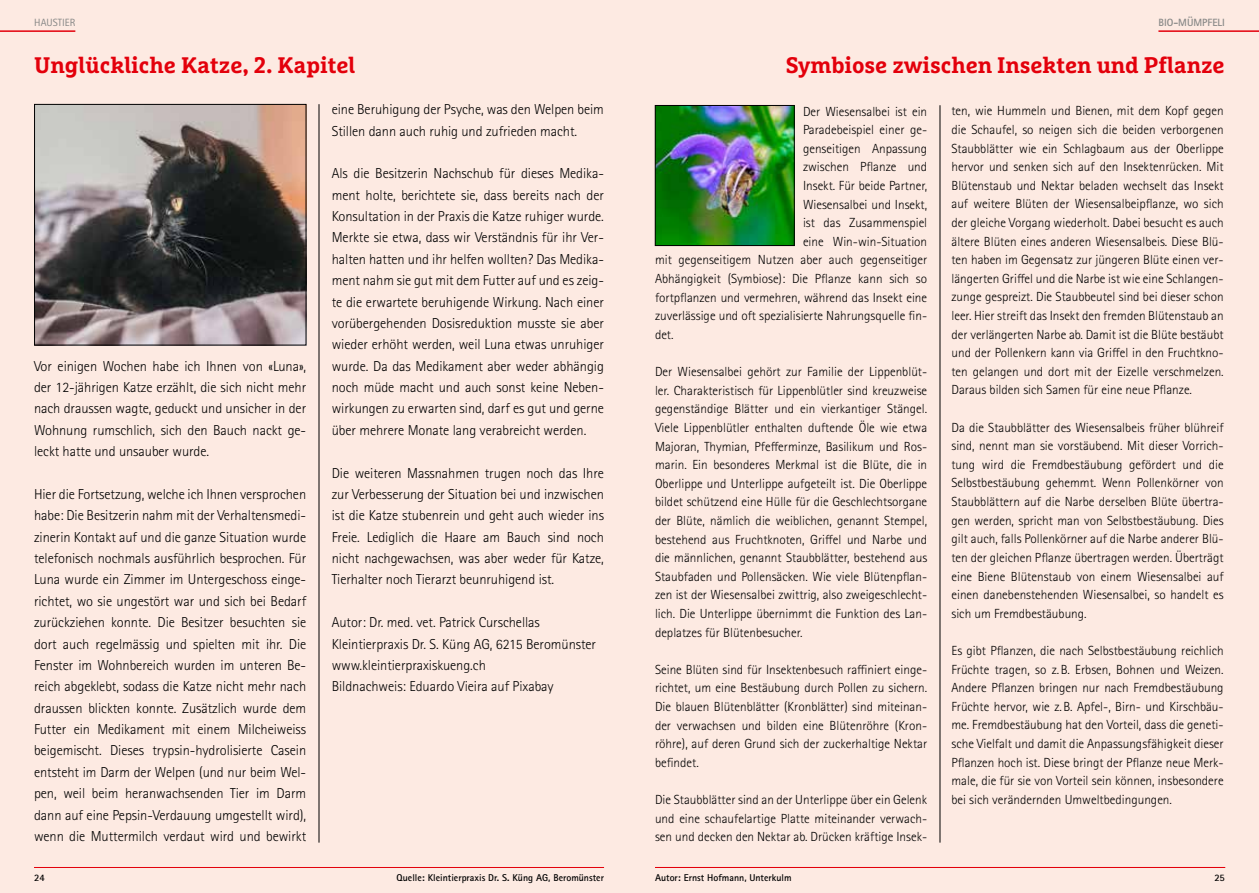
<style>
.page{position:relative;width:1259px;height:893px;background:#fff}
.page>*{position:absolute;margin:0;border:0;box-sizing:border-box;transform-origin:0 0}
.t1{font:700 22.5px "Marselis Slab Pro";letter-spacing:-.005em;color:#e3000b}
.t2{font:300 14.4px/21.3px "Rotis Sans Serif Std";letter-spacing:-.005em;color:#000;text-align:justify}
.t3{font:300 13.2px/18.6px "Rotis Sans Serif Std";color:#000;text-align:justify}
.t4{font:700 10.5px "Rotis Sans Serif Std";color:#868786}
.t5{font:10.5px "Rotis Sans Serif Std";color:#868786}
.t6{font:700 9.9px "Rotis Sans Serif Std";color:#000}
</style>
<div class="page">
<div style="left:0;top:0;width:629px;height:893px;background:#fdeae2"></div>
<div style="left:629px;top:0;width:630px;height:893px;background:#fdeae2"></div>
<hr style="left:655px;top:867px;width:570px;height:1px;background:#e3000b">
<hr style="left:939px;top:105px;width:1px;height:738px;background:#000">
<hr style="left:1158px;top:30px;width:101px;height:2px;background:#e3000b">
<img style="left:657px;top:107px;width:135px;height:137px">
<div style="left:655px;top:105px;width:139px;height:141px;border:1px solid #000"></div>
<hr style="left:319px;top:104px;width:1px;height:739px;background:#000">
<hr style="left:0;top:30px;width:75px;height:2px;background:#e3000b">
<hr style="left:34px;top:867px;width:570px;height:1px;background:#e3000b">
<img style="left:36px;top:106px;width:268px;height:237px">
<div style="left:34px;top:104px;width:272px;height:241px;border:1px solid #000"></div>
<p class="t5" style="left:34px;top:16px;width:43px">HAUSTIER</p>
<p class="t4" style="left:1158px;top:15px;width:68px">BIO-MÜMPFELI</p>
<h1 class="t1" style="left:34px;top:51px;width:323px">Unglückliche Katze, 2. Kapitel</h1>
<h1 class="t1" style="left:785px;top:51px;width:440px">Symbiose zwischen Insekten und Pflanze</h1>
<p class="t2" style="left:34px;top:355px;width:274px">Vor einigen Wochen habe ich Ihnen von «Luna», der 12-jährigen Katze erzählt, die sich nicht mehr nach draussen wagte, geduckt und unsicher in der Wohnung rumschlich, sich den Bauch nackt ge&shy;leckt hatte und unsauber wurde.</p>
<p class="t2" style="left:34px;top:484px;width:274px">Hier die Fortsetzung, welche ich Ihnen versprochen habe: Die Besitzerin nahm mit der Verhaltensmedi&shy;zinerin Kontakt auf und die ganze Situation wurde telefonisch nochmals ausführlich besprochen. Für Luna wurde ein Zimmer im Untergeschoss einge&shy;richtet, wo sie ungestört war und sich bei Bedarf zurückziehen konnte. Die Besitzer besuchten sie dort auch regelmässig und spielten mit ihr. Die Fenster im Wohnbereich wurden im unteren Be&shy;reich abgeklebt, sodass die Katze nicht mehr nach draussen blickten konnte. Zusätzlich wurde dem Futter ein Medikament mit einem Milcheiweiss beigemischt. Dieses trypsin-hydrolisierte Casein entsteht im Darm der Welpen (und nur beim Wel&shy;pen, weil beim heranwachsenden Tier im Darm dann auf eine Pepsin-Verdauung umgestellt wird), wenn die Muttermilch verdaut wird und bewirkt</p>
<p class="t2" style="left:332px;top:99px;width:274px">eine Beruhigung der Psyche, was den Welpen beim<br>Stillen dann auch ruhig und zufrieden macht.</p>
<p class="t2" style="left:332px;top:163px;width:274px">Als die Besitzerin Nachschub für dieses Medika&shy;ment holte, berichtete sie, dass bereits nach der Konsultation in der Praxis die Katze ruhiger wurde.<br>Merkte sie etwa, dass wir Verständnis für ihr Ver&shy;halten hatten und ihr helfen wollten? Das Medika&shy;ment nahm sie gut mit dem Futter auf und es zeig&shy;te die erwartete beruhigende Wirkung. Nach einer vorübergehenden Dosisreduktion musste sie aber wieder erhöht werden, weil Luna etwas unruhiger wurde. Da das Medikament aber weder abhängig noch müde macht und auch sonst keine Neben&shy;wirkungen zu erwarten sind, darf es gut und gerne über mehrere Monate lang verabreicht werden.</p>
<p class="t2" style="left:332px;top:462px;width:274px">Die weiteren Massnahmen trugen noch das Ihre zur Verbesserung der Situation bei und inzwischen ist die Katze stubenrein und geht auch wieder ins Freie. Lediglich die Haare am Bauch sind noch nicht nachgewachsen, was aber weder für Katze, Tierhalter noch Tierarzt beunruhigend ist.</p>
<p class="t2" style="left:332px;top:612px;width:266px;text-align:left">Autor: Dr. med. vet. Patrick Curschellas Kleintierpraxis Dr. S. Küng AG, 6215 Beromünster www.kleintierpraxiskueng.ch<br>Bildnachweis: Eduardo Vieira auf Pixabay</p>
<p class="t3" style="left:803px;top:102px;width:126px">Der Wiesensalbei ist ein</p>
<p class="t3" style="left:803px;top:121px;width:126px">Paradebeispiel einer ge-</p>
<p class="t3" style="left:803px;top:139px;width:126px">genseitigen Anpassung</p>
<p class="t3" style="left:803px;top:158px;width:126px">zwischen Pflanze und</p>
<p class="t3" style="left:803px;top:177px;width:126px">Insekt. Für beide Partner,</p>
<p class="t3" style="left:803px;top:195px;width:126px">Wiesensalbei und Insekt,</p>
<p class="t3" style="left:803px;top:214px;width:126px">ist das Zusammenspiel</p>
<p class="t3" style="left:803px;top:232px;width:126px">eine Win-win-Situation</p>
<p class="t3" style="left:655px;top:251px;width:274px">mit gegenseitigem Nutzen aber auch gegenseitiger</p>
<p class="t3" style="left:655px;top:270px;width:274px">Abhängigkeit (Symbiose): Die Pflanze kann sich so</p>
<p class="t3" style="left:655px;top:288px;width:274px">fortpflanzen und vermehren, während das Insekt eine</p>
<p class="t3" style="left:655px;top:307px;width:274px">zuverlässige und oft spezialisierte Nahrungsquelle fin-</p>
<p class="t3" style="left:655px;top:325px;width:20px">det.</p>
<p class="t3" style="left:655px;top:363px;width:274px">Der Wiesensalbei gehört zur Familie der Lippenblüt&shy;ler. Charakteristisch für Lippenblütler sind kreuzweise gegenständige Blätter und ein vierkantiger Stängel.<br>Viele Lippenblütler enthalten duftende Öle wie etwa Majoran, Thymian, Pfefferminze, Basilikum und Ros&shy;marin. Ein besonderes Merkmal ist die Blüte, die in Oberlippe und Unterlippe aufgeteilt ist. Die Oberlippe bildet schützend eine Hülle für die Geschlechtsorgane der Blüte, nämlich die weiblichen, genannt Stempel, bestehend aus Fruchtknoten, Griffel und Narbe und die männlichen, genannt Staubblätter, bestehend aus Staubfaden und Pollensäcken. Wie viele Blütenpflan&shy;zen ist der Wiesensalbei zwittrig, also zweigeschlecht&shy;lich. Die Unterlippe übernimmt die Funktion des Lan&shy;deplatzes für Blütenbesucher.</p>
<p class="t3" style="left:655px;top:660px;width:274px">Seine Blüten sind für Insektenbesuch raffiniert einge&shy;richtet, um eine Bestäubung durch Pollen zu sichern.<br>Die blauen Blütenblätter (Kronblätter) sind miteinan&shy;der verwachsen und bilden eine Blütenröhre (Kron&shy;röhre), auf deren Grund sich der zuckerhaltige Nektar befindet.</p>
<p class="t3" style="left:655px;top:790px;width:274px">Die Staubblätter sind an der Unterlippe über ein Gelenk und eine schaufelartige Platte miteinander verwach&shy;sen und decken den Nektar ab. Drücken kräftige Insek-</p>
<p class="t3" style="left:951px;top:102px;width:274px">ten, wie Hummeln und Bienen, mit dem Kopf gegen die Schaufel, so neigen sich die beiden verborgenen Staubblätter wie ein Schlagbaum aus der Oberlippe hervor und senken sich auf den Insektenrücken. Mit Blütenstaub und Nektar beladen wechselt das Insekt auf weitere Blüten der Wiesensalbeipflanze, wo sich der gleiche Vorgang wiederholt. Dabei besucht es auch ältere Blüten eines anderen Wiesensalbeis. Diese Blü&shy;ten haben im Gegensatz zur jüngeren Blüte einen ver&shy;längerten Griffel und die Narbe ist wie eine Schlangen&shy;zunge gespreizt. Die Staubbeutel sind bei dieser schon leer. Hier streift das Insekt den fremden Blütenstaub an der verlängerten Narbe ab. Damit ist die Blüte bestäubt und der Pollenkern kann via Griffel in den Fruchtkno&shy;ten gelangen und dort mit der Eizelle verschmelzen.<br>Daraus bilden sich Samen für eine neue Pflanze.</p>
<p class="t3" style="left:951px;top:418px;width:274px">Da die Staubblätter des Wiesensalbeis früher blühreif sind, nennt man sie vorstäubend. Mit dieser Vorrich&shy;tung wird die Fremdbestäubung gefördert und die Selbstbestäubung gehemmt. Wenn Pollenkörner von Staubblättern auf die Narbe derselben Blüte übertra&shy;gen werden, spricht man von Selbstbestäubung. Dies gilt auch, falls Pollenkörner auf die Narbe anderer Blü&shy;ten der gleichen Pflanze übertragen werden. Überträgt eine Biene Blütenstaub von einem Wiesensalbei auf einen danebenstehenden Wiesensalbei, so handelt es sich um Fremdbestäubung.</p>
<p class="t3" style="left:951px;top:641px;width:274px">Es gibt Pflanzen, die nach Selbstbestäubung reichlich Früchte tragen, so z.B. Erbsen, Bohnen und Weizen.<br>Andere Pflanzen bringen nur nach Fremdbestäubung Früchte hervor, wie z.B. Apfel-, Birn- und Kirschbäu&shy;me. Fremdbestäubung hat den Vorteil, dass die geneti&shy;sche Vielfalt und damit die Anpassungsfähigkeit dieser Pflanzen hoch ist. Diese bringt der Pflanze neue Merk&shy;male, die für sie von Vorteil sein können, insbesondere bei sich verändernden Umweltbedingungen.</p>
<p class="t6" style="left:34px;top:871px;width:12px">24</p>
<p class="t6" style="left:396px;top:871px;width:209px">Quelle: Kleintierpraxis Dr. S. Küng AG, Beromünster</p>
<p class="t6" style="left:655px;top:871px;width:138px">Autor: Ernst Hofmann, Unterkulm</p>
<p class="t6" style="left:1214px;top:871px;width:12px">25</p>
</div>
